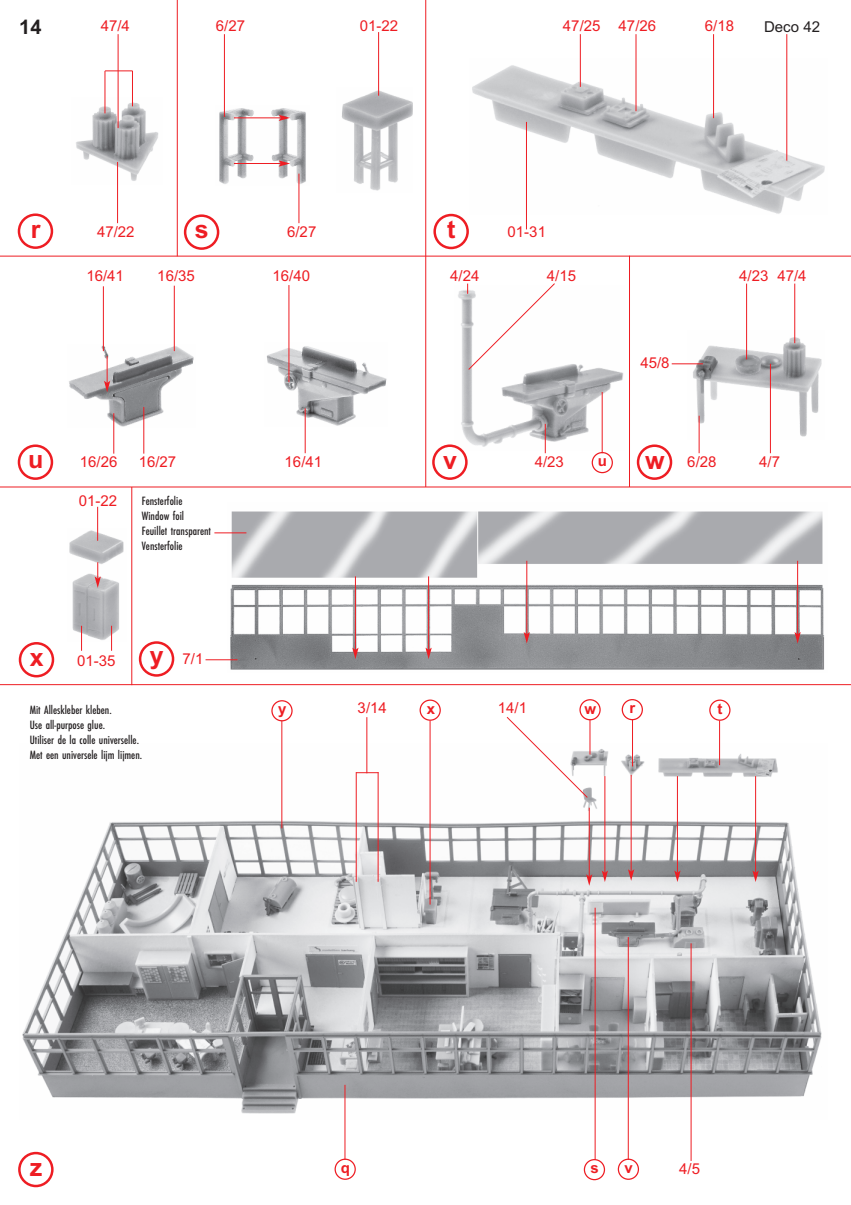
<style>
.page{position:relative;width:851px;height:1205px;background:#fff}
.page>*{position:absolute;margin:0;border:0;box-sizing:border-box;transform-origin:0 0}
.t1{font:700 25px "Arial";color:#ee1d23}
.t2{font:700 20px "Arial";color:#231f20}
.t3{font:15px "Arial";color:#ee1d23}
.t4{font:700 15px "Arial";color:#ee1d23}
.t5{font:15px "Arial";color:#231f20}
.t6{font:12.5px/15px "Futura EF Medium Con";color:#231f20}
</style>
<div class="page">
<img style="left:227px;top:511px;width:598px;height:159px">
<img style="left:22px;top:743px;width:800px;height:376px">
<img style="left:69px;top:344px;width:125px;height:83px">
<img style="left:267px;top:343px;width:120px;height:83px">
<svg style="left:104px;top:356px;width:6px;height:36px"></svg>
<hr style="left:103px;top:286px;width:1px;height:65px;background:#ee1d23">
<hr style="left:288px;top:285px;width:1px;height:97px;background:#ee1d23">
<hr style="left:305px;top:408px;width:1px;height:45px;background:#ee1d23">
<hr style="left:690px;top:943px;width:1px;height:218px;background:#ee1d23">
<hr style="left:174px;top:286px;width:1px;height:65px;background:#ee1d23">
<hr style="left:113px;top:413px;width:1px;height:41px;background:#ee1d23">
<hr style="left:143px;top:407px;width:1px;height:47px;background:#ee1d23">
<img style="left:472px;top:58px;width:353px;height:156px">
<img style="left:687px;top:331px;width:135px;height:108px">
<img style="left:76px;top:98px;width:83px;height:86px">
<img style="left:69px;top:528px;width:55px;height:113px">
<img style="left:219px;top:106px;width:87px;height:80px">
<img style="left:342px;top:88px;width:71px;height:103px">
<hr style="left:0;top:256px;width:850px;height:1px;background:#ee1d23">
<hr style="left:0;top:487px;width:850px;height:1px;background:#ee1d23">
<hr style="left:0;top:684px;width:850px;height:1px;background:#ee1d23">
<hr style="left:425px;top:0;width:1px;height:487px;background:#ee1d23">
<hr style="left:629px;top:256px;width:1px;height:231px;background:#ee1d23">
<hr style="left:177px;top:0;width:1px;height:256px;background:#ee1d23">
<hr style="left:131px;top:487px;width:1px;height:198px;background:#ee1d23">
<hr style="left:118px;top:34px;width:1px;height:94px;background:#ee1d23">
<hr style="left:794px;top:284px;width:1px;height:59px;background:#ee1d23">
<hr style="left:746px;top:284px;width:1px;height:75px;background:#ee1d23">
<hr style="left:366px;top:717px;width:1px;height:56px;background:#ee1d23">
<hr style="left:378px;top:772px;width:1px;height:110px;background:#ee1d23">
<hr style="left:356px;top:772px;width:1px;height:110px;background:#ee1d23">
<svg style="left:356px;top:772px;width:22px;height:1px"></svg>
<hr style="left:105px;top:71px;width:1px;height:42px;background:#ee1d23">
<hr style="left:132px;top:71px;width:1px;height:35px;background:#ee1d23">
<svg style="left:105px;top:71px;width:27px;height:1px"></svg>
<hr style="left:224px;top:34px;width:1px;height:83px;background:#ee1d23">
<hr style="left:580px;top:34px;width:1px;height:53px;background:#ee1d23">
<hr style="left:635px;top:34px;width:1px;height:77px;background:#ee1d23">
<hr style="left:713px;top:34px;width:1px;height:84px;background:#ee1d23">
<hr style="left:344px;top:1085px;width:1px;height:75px;background:#ee1d23">
<hr style="left:628px;top:937px;width:1px;height:223px;background:#ee1d23">
<hr style="left:594px;top:908px;width:1px;height:252px;background:#ee1d23">
<hr style="left:632px;top:719px;width:1px;height:47px;background:#ee1d23">
<hr style="left:429px;top:720px;width:1px;height:184px;background:#ee1d23">
<hr style="left:281px;top:720px;width:1px;height:108px;background:#ee1d23">
<hr style="left:719px;top:720px;width:1px;height:45px;background:#ee1d23">
<img style="left:458px;top:290px;width:165px;height:161px">
<svg style="left:18px;top:213px;width:35px;height:36px"></svg>
<svg style="left:184px;top:214px;width:35px;height:36px"></svg>
<svg style="left:433px;top:214px;width:36px;height:35px"></svg>
<svg style="left:18px;top:444px;width:35px;height:36px"></svg>
<svg style="left:432px;top:444px;width:35px;height:36px"></svg>
<svg style="left:636px;top:444px;width:36px;height:36px"></svg>
<svg style="left:19px;top:642px;width:35px;height:35px"></svg>
<svg style="left:139px;top:641px;width:35px;height:36px"></svg>
<svg style="left:18px;top:1152px;width:36px;height:35px"></svg>
<svg style="left:334px;top:1158px;width:22px;height:22px"></svg>
<svg style="left:621px;top:699px;width:22px;height:21px"></svg>
<svg style="left:583px;top:1159px;width:22px;height:21px"></svg>
<svg style="left:709px;top:699px;width:21px;height:22px"></svg>
<svg style="left:591px;top:452px;width:22px;height:21px"></svg>
<svg style="left:617px;top:1158px;width:22px;height:22px"></svg>
<svg style="left:506px;top:699px;width:94px;height:99px"></svg>
<svg style="left:419px;top:699px;width:22px;height:22px"></svg>
<svg style="left:271px;top:700px;width:21px;height:21px"></svg>
<hr style="left:117px;top:162px;width:1px;height:61px;background:#ee1d23">
<hr style="left:298px;top:174px;width:1px;height:49px;background:#ee1d23">
<hr style="left:97px;top:507px;width:1px;height:34px;background:#ee1d23">
<hr style="left:378px;top:32px;width:1px;height:64px;background:#ee1d23">
<svg style="left:81px;top:626px;width:1px;height:25px"></svg>
<svg style="left:111px;top:626px;width:1px;height:25px"></svg>
<hr style="left:526px;top:122px;width:1px;height:107px;background:#ee1d23">
<hr style="left:214px;top:532px;width:32px;height:1px;background:#ee1d23">
<hr style="left:205px;top:659px;width:32px;height:1px;background:#ee1d23">
<svg style="left:95px;top:562px;width:6px;height:26px"></svg>
<hr style="left:428px;top:576px;width:1px;height:74px;background:#ee1d23">
<svg style="left:425px;top:647px;width:6px;height:12px"></svg>
<hr style="left:355px;top:576px;width:1px;height:74px;background:#ee1d23">
<svg style="left:352px;top:647px;width:6px;height:12px"></svg>
<hr style="left:526px;top:561px;width:1px;height:73px;background:#ee1d23">
<svg style="left:523px;top:632px;width:7px;height:11px"></svg>
<hr style="left:797px;top:561px;width:1px;height:73px;background:#ee1d23">
<svg style="left:794px;top:632px;width:6px;height:11px"></svg>
<hr style="left:630px;top:775px;width:1px;height:96px;background:#ee1d23">
<svg style="left:628px;top:869px;width:6px;height:12px"></svg>
<hr style="left:677px;top:776px;width:1px;height:97px;background:#ee1d23">
<svg style="left:674px;top:870px;width:6px;height:12px"></svg>
<hr style="left:604px;top:776px;width:1px;height:97px;background:#ee1d23">
<svg style="left:601px;top:870px;width:7px;height:12px"></svg>
<hr style="left:755px;top:776px;width:1px;height:97px;background:#ee1d23">
<svg style="left:752px;top:870px;width:6px;height:12px"></svg>
<hr style="left:589px;top:808px;width:1px;height:68px;background:#ee1d23">
<svg style="left:586px;top:874px;width:6px;height:12px"></svg>
<hr style="left:786px;top:34px;width:1px;height:127px;background:#ee1d23">
<hr style="left:234px;top:163px;width:47px;height:1px;background:#ee1d23">
<svg style="left:278px;top:160px;width:12px;height:7px"></svg>
<hr style="left:234px;top:118px;width:47px;height:1px;background:#ee1d23">
<svg style="left:278px;top:115px;width:12px;height:6px"></svg>
<hr style="left:770px;top:364px;width:1px;height:89px;background:#ee1d23">
<svg style="left:545px;top:424px;width:1px;height:29px"></svg>
<hr style="left:671px;top:363px;width:31px;height:1px;background:#ee1d23">
<hr style="left:698px;top:416px;width:1px;height:37px;background:#ee1d23">
<hr style="left:601px;top:392px;width:1px;height:61px;background:#ee1d23">
<svg style="left:467px;top:283px;width:88px;height:87px"></svg>
<h2 class="t2" style="left:19px;top:15px;width:24px">14</h2>
<p class="t3" style="left:101px;top:17px;width:31px">47/4</p>
<p class="t3" style="left:216px;top:17px;width:31px">6/27</p>
<p class="t3" style="left:563px;top:17px;width:95px">47/25 47/26</p>
<p class="t3" style="left:704px;top:17px;width:31px">6/18</p>
<p class="t3" style="left:359px;top:17px;width:40px">01-22</p>
<p class="t5" style="left:763px;top:18px;width:58px">Deco 42</p>
<h1 class="t1" style="left:31px;top:214px;width:11px">r</h1>
<h1 class="t1" style="left:195px;top:215px;width:15px">s</h1>
<h1 class="t1" style="left:447px;top:215px;width:10px">t</h1>
<p class="t3" style="left:97px;top:223px;width:39px">47/22</p>
<p class="t3" style="left:287px;top:223px;width:31px">6/27</p>
<p class="t3" style="left:507px;top:223px;width:40px">01-31</p>
<p class="t3" style="left:86px;top:267px;width:39px">16/41</p>
<p class="t3" style="left:157px;top:267px;width:39px">16/35</p>
<p class="t3" style="left:272px;top:267px;width:39px">16/40</p>
<p class="t3" style="left:450px;top:267px;width:31px">4/24</p>
<p class="t3" style="left:547px;top:267px;width:31px">4/15</p>
<p class="t3" style="left:640px;top:354px;width:31px">45/8</p>
<p class="t3" style="left:739px;top:267px;width:69px">4/23 47/4</p>
<h1 class="t1" style="left:28px;top:445px;width:17px">u</h1>
<h1 class="t1" style="left:443px;top:446px;width:15px">v</h1>
<h1 class="t1" style="left:645px;top:446px;width:21px">w</h1>
<p class="t3" style="left:284px;top:453px;width:39px">16/41</p>
<p class="t3" style="left:534px;top:453px;width:31px">4/23</p>
<p class="t3" style="left:687px;top:453px;width:31px">6/28</p>
<p class="t3" style="left:759px;top:453px;width:22px">4/7</p>
<p class="t3" style="left:80px;top:453px;width:39px">16/26</p>
<p class="t3" style="left:139px;top:453px;width:39px">16/27</p>
<p class="t4" style="left:597px;top:452px;width:11px">u</p>
<p class="t3" style="left:79px;top:492px;width:40px">01-22</p>
<p class="t6" style="left:142px;top:494px;width:71px">Fensterfolie<br>Window foil<br>Feuillet transparent<br>Vensterfolie</p>
<h1 class="t1" style="left:30px;top:643px;width:15px">x</h1>
<h1 class="t1" style="left:150px;top:641px;width:15px">y</h1>
<p class="t3" style="left:77px;top:651px;width:40px">01-35</p>
<p class="t3" style="left:182px;top:650px;width:22px">7/1</p>
<p class="t6" style="left:30px;top:703px;width:114px">Mit Alleskleber kleben.<br>Use all-purpose glue.<br>Utiliser de la colle universelle.<br>Met een universele lijm lijmen.</p>
<p class="t3" style="left:357px;top:699px;width:31px">3/14</p>
<p class="t3" style="left:497px;top:699px;width:31px">14/1</p>
<p class="t4" style="left:278px;top:700px;width:10px">y</p>
<p class="t4" style="left:426px;top:700px;width:10px">x</p>
<p class="t4" style="left:584px;top:700px;width:13px">w</p>
<p class="t4" style="left:629px;top:699px;width:7px">r</p>
<p class="t4" style="left:717px;top:700px;width:6px">t</p>
<h1 class="t1" style="left:30px;top:1152px;width:14px">z</h1>
<p class="t4" style="left:341px;top:1158px;width:11px">q</p>
<p class="t4" style="left:590px;top:1159px;width:10px">s</p>
<p class="t4" style="left:624px;top:1159px;width:10px">v</p>
<p class="t3" style="left:679px;top:1160px;width:22px">4/5</p>
</div>
